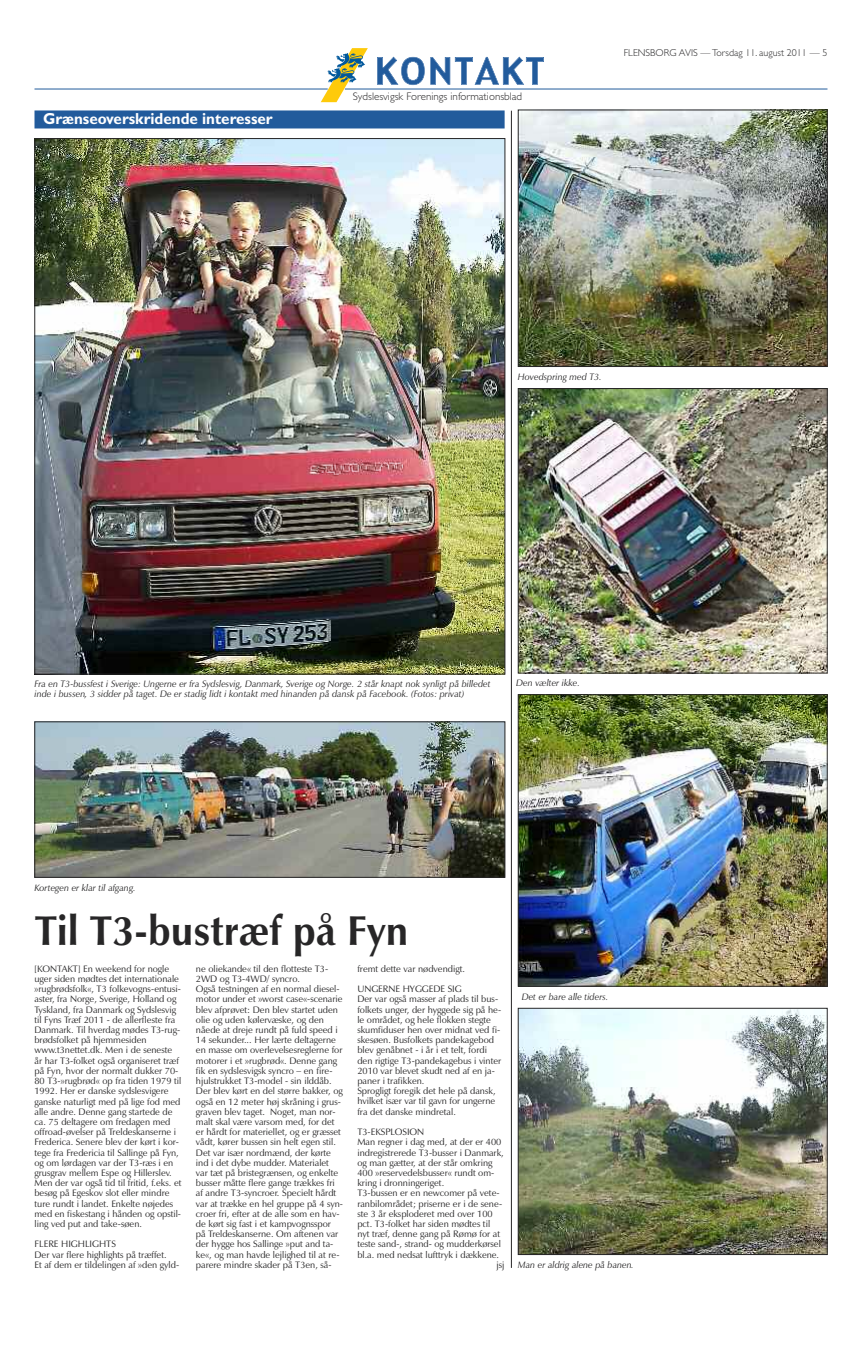
<style>
.page{position:relative;width:862px;height:1353px;background:#fff}
.page>*{position:absolute;margin:0;border:0;box-sizing:border-box;transform-origin:0 0}
.t1{font:700 42px "Zapf Humanist 601 BT";color:#272627;scale:.95 1}
.t2{font:700 16px "Gill Sans";color:#fff;scale:.95 1}
.t3{font:300 11px "Gill Sans";color:#272627}
.t4{font:300 10px "Gill Sans";color:#272627}
.t5{font:9.4px/10.2px "Zapf Humanist 601 BT";color:#272627}
.t6{font:italic 9.4px/10.2px "Zapf Humanist 601 BT";color:#272627}
</style>
<div class="page">
<div style="left:34px;top:110px;width:470px;height:18px;background:#225b9c"></div>
<hr style="left:511px;top:111px;width:1px;height:1156px;background:#272627">
<hr style="left:345px;top:89px;width:482px;height:1px;background:#225b9c">
<hr style="left:34px;top:89px;width:294px;height:1px;background:#225b9c">
<svg style="left:321px;top:48px;width:47px;height:54px"></svg>
<svg style="left:377px;top:57px;width:167px;height:28px"></svg>
<img style="left:36px;top:140px;width:467px;height:532px">
<img style="left:36px;top:723px;width:467px;height:152px">
<div style="left:34px;top:721px;width:471px;height:156px;border:1px solid #272627"></div>
<img style="left:520px;top:112px;width:305px;height:253px">
<div style="left:518px;top:110px;width:309px;height:257px;border:1px solid #272627"></div>
<img style="left:520px;top:390px;width:305px;height:281px">
<div style="left:518px;top:388px;width:309px;height:285px;border:1px solid #272627"></div>
<img style="left:520px;top:696px;width:305px;height:288px">
<div style="left:518px;top:694px;width:309px;height:292px;border:1px solid #272627"></div>
<img style="left:520px;top:1009px;width:305px;height:243px">
<div style="left:518px;top:1007px;width:309px;height:247px;border:1px solid #272627"></div>
<h2 class="t2" style="left:43px;top:113px;width:243px">Grænseoverskridende interesser</h2>
<p class="t3" style="left:353px;top:92px;width:171px">Sydslesvigsk Forenings informationsblad</p>
<p class="t4" style="left:624px;top:49px;width:205px">FLENSBORG AVIS —Torsdag 11. august 2011 — 5</p>
<p class="t6" style="left:518px;top:373px;width:85px">Hovedspring med T3.</p>
<p class="t6" style="left:35px;top:679px;width:457px">Fra en T3-bussfest i Sverige: Ungerne er fra Sydslesvig, Danmark, Sverige og Norge. 2 står knapt nok synligt på billedet inde i bussen, 3 sidder på taget. De er stadig lidt i kontakt med hinanden på dansk på Facebook. (Fotos: privat)</p>
<p class="t6" style="left:516px;top:678px;width:65px">Den vælter ikke.</p>
<p class="t6" style="left:35px;top:884px;width:103px">Kortegen er klar til afgang.</p>
<h1 class="t1" style="left:35px;top:913px;width:395px">Til T3-bustræf på Fyn</h1>
<p class="t5" style="left:34px;top:964px;width:148px">[KONTAKT] En weekend for nogle uger siden mødtes det internationale »rugbrødsfolk«, T3 folkevogns-entusi&shy;aster, fra Norge, Sverige, Holland og Tyskland, fra Danmark og Sydslesvig til Fyns Træf 2011 - de allerfleste fra Danmark. Til hverdag mødes T3-rug&shy;brødsfolket på hjemmesiden www.t3nettet.dk. Men i de seneste år har T3-folket også organiseret træf på Fyn, hvor der normalt dukker 70- 80 T3-»rugbrød« op fra tiden 1979 til 1992. Her er danske sydslesvigere ganske naturligt med på lige fod med alle andre. Denne gang startede de ca. 75 deltagere om fredagen med offroad-øvelser på Treldeskanserne i Frederica. Senere blev der kørt i kor&shy;tege fra Fredericia til Sallinge på Fyn, og om lørdagen var der T3-ræs i en grusgrav mellem Espe og Hillerslev.<br>Men der var også tid til fritid, f.eks. et besøg på Egeskov slot eller mindre ture rundt i landet. Enkelte nøjedes med en fiskestang i hånden og opstil&shy;ling ved put and take-søen.</p>
<p class="t5" style="left:34px;top:1239px;width:146px">FLERE HIGHLIGHTS<br>Der var flere highlights på træffet.<br>Et af dem er tildelingen af »den gyld-</p>
<p class="t5" style="left:196px;top:964px;width:149px">ne oliekande« til den flotteste T3- 2WD og T3-4WD/ syncro.<br>Også testningen af en normal diesel&shy;motor under et »worst case«-scenarie blev afprøvet: Den blev startet uden olie og uden kølervæske, og den nåede at dreje rundt på fuld speed i 14 sekunder... Her lærte deltagerne en masse om overlevelsesreglerne for motorer i et »rugbrød«. Denne gang fik en sydslesvigsk syncro – en fire&shy;hjulstrukket T3-model - sin ilddåb.<br>Der blev kørt en del større bakker, og også en 12 meter høj skråning i grus&shy;graven blev taget. Noget, man nor&shy;malt skal være varsom med, for det er hårdt for materiellet, og er græsset vådt, kører bussen sin helt egen stil.<br>Det var især nordmænd, der kørte ind i det dybe mudder. Materialet var tæt på bristegrænsen, og enkelte busser måtte flere gange trækkes fri af andre T3-syncroer. Specielt hårdt var at trække en hel gruppe på 4 syn&shy;croer fri, efter at de alle som en hav&shy;de kørt sig fast i et kampvognsspor<br>på Treldeskanserne. Om aftenen var der hygge hos Sallinge »put and ta&shy;ke«, og man havde lejlighed til at re&shy;parere mindre skader på T3en, så-</p>
<p class="t5" style="left:357px;top:959px;width:109px;line-height:20.4px">fremt dette var nødvendigt.<br>UNGERNE HYGGEDE SIG</p>
<p class="t5" style="left:357px;top:994px;width:145px">Der var også masser af plads til bus&shy;folkets unger, der hyggede sig på he&shy;le området, og hele flokken stegte skumfiduser hen over midnat ved fi&shy;skesøen. Busfolkets pandekagebod blev genåbnet - i år i et telt, fordi den rigtige T3-pandekagebus i vinter 2010 var blevet skudt ned af en ja&shy;paner i trafikken.<br>Sprogligt foregik det hele på dansk, hvilket især var til gavn for ungerne fra det danske mindretal.</p>
<p class="t5" style="left:357px;top:1127px;width:68px">T3-EKSPLOSION</p>
<p class="t5" style="left:357px;top:1137px;width:145px">Man regner i dag med, at der er 400</p>
<p class="t5" style="left:357px;top:1147px;width:148px">indregistrerede T3-busser i Danmark,</p>
<p class="t5" style="left:357px;top:1158px;width:137px">og man gætter, at der står omkring</p>
<p class="t5" style="left:357px;top:1168px;width:138px">400 »reservedelsbusser« rundt om-</p>
<p class="t5" style="left:357px;top:1178px;width:88px">kring i dronningeriget.</p>
<p class="t5" style="left:357px;top:1188px;width:144px">T3-bussen er en newcomer på vete-</p>
<p class="t5" style="left:357px;top:1198px;width:146px">ranbilområdet; priserne er i de sene-</p>
<p class="t5" style="left:357px;top:1209px;width:137px">ste 3 år eksploderet med over 100</p>
<p class="t5" style="left:357px;top:1219px;width:134px">pct. T3-folket har siden mødtes til</p>
<p class="t5" style="left:357px;top:1229px;width:144px">nyt træf, denne gang på Rømø for at</p>
<p class="t5" style="left:357px;top:1239px;width:145px">teste sand-, strand- og mudderkørsel</p>
<p class="t5" style="left:357px;top:1249px;width:143px">bl.a. med nedsat lufttryk i dækkene.</p>
<p class="t5" style="left:497px;top:1260px;width:9px">jsj</p>
<p class="t6" style="left:522px;top:992px;width:88px">Det er bare alle tiders.</p>
<p class="t6" style="left:518px;top:1260px;width:117px">Man er aldrig alene på banen.</p>
</div>
